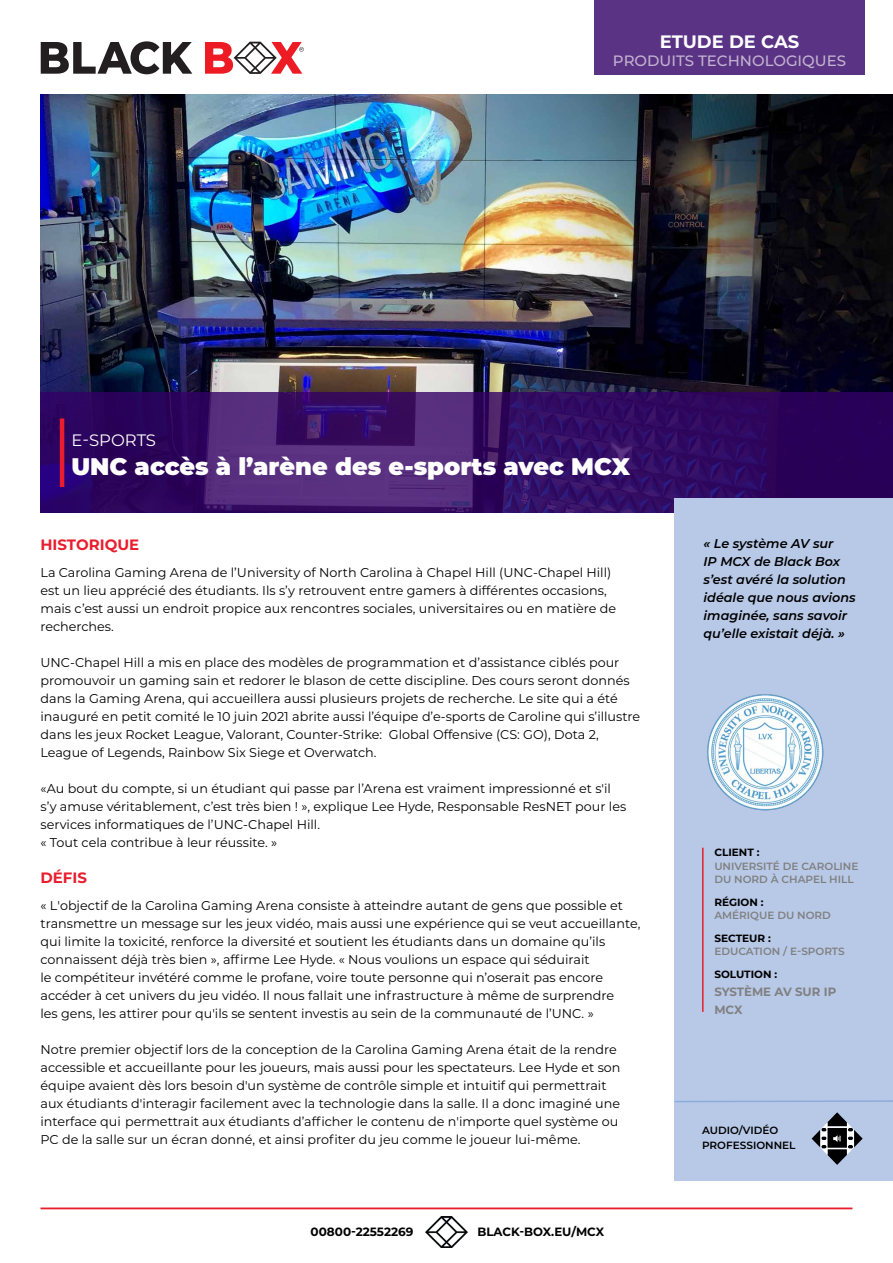
<style>
.page{position:relative;width:893px;height:1263px;background:#fff}
.page>*{position:absolute;margin:0;border:0;box-sizing:border-box;transform-origin:0 0}
.t1{font:900 24px "Montserrat";color:#fff}
.t2{font:700 18px "Montserrat";color:#fff}
.t3{font:16.5px "Montserrat";color:#fff}
.t4{font:500 15px "Montserrat";color:#c2b3d1}
.t5{font:700 15px "Montserrat";color:#e91d2d}
.t6{font:12.75px/18px "Montserrat";color:#000}
.t7{font:italic 600 12.75px/18px "Montserrat";color:#000}
.t8{font:700 12px "Montserrat";color:#000}
.t9{font:700 12px/18px "Montserrat";color:#808080}
.t10{font:600 10.5px/13.5px "Montserrat";color:#808080}
.t11{font:700 10.5px "Montserrat";color:#000}
.t12{font:600 10.5px/15px "Montserrat";color:#000}
</style>
<div class="page">
<img style="left:426px;top:1216px;width:41px;height:32px">
<hr style="left:40px;top:1207px;width:812px;height:2px;background:#e91d2d">
<img style="left:40px;top:94px;width:853px;height:298px">
<svg style="left:40px;top:392px;width:853px;height:121px;background:#381066"></svg>
<div style="left:674px;top:498px;width:219px;height:682px;background:#b8c9e8"></div>
<hr style="left:702px;top:848px;width:1px;height:164px;background:#e91d2d">
<svg style="left:674px;top:1100px;width:219px;height:3px"></svg>
<div style="left:594px;top:0;width:271px;height:75px;background:#5b3384"></div>
<svg style="left:41px;top:41px;width:151px;height:33px"></svg>
<svg style="left:205px;top:42px;width:99px;height:32px"></svg>
<hr style="left:60px;top:418px;width:4px;height:69px;background:#e91d2d">
<svg style="left:812px;top:1112px;width:51px;height:53px"></svg>
<img style="left:707px;top:694px;width:116px;height:116px">
<p class="t3" style="left:71px;top:429px;width:86px">E-SPORTS</p>
<h2 class="t2" style="left:660px;top:28px;width:141px">ETUDE DE CAS</h2>
<p class="t4" style="left:613px;top:50px;width:235px">PRODUITS TECHNOLOGIQUES</p>
<h1 class="t1" style="left:71px;top:448px;width:560px">UNC accès à l’arène des e-sports avec MCX</h1>
<p class="t5" style="left:40px;top:534px;width:100px">HISTORIQUE</p>
<p class="t6" style="left:40px;top:563px;width:577px">La Carolina Gaming Arena de l’University of North Carolina à Chapel Hill (UNC-Chapel Hill) est un lieu apprécié des étudiants. Ils s’y retrouvent entre gamers à différentes occasions, mais c’est aussi un endroit propice aux rencontres sociales, universitaires ou en matière de recherches.</p>
<p class="t6" style="left:40px;top:653px;width:601px">UNC-Chapel Hill a mis en place des modèles de programmation et d’assistance ciblés pour promouvoir un gaming sain et redorer le blason de cette discipline. Des cours seront donnés dans la Gaming Arena, qui accueillera aussi plusieurs projets de recherche. Le site qui a été inauguré en petit comité le 10 juin 2021 abrite aussi l’équipe d’e-sports de Caroline qui s’illustre dans les jeux Rocket League, Valorant, Counter-Strike: Global Offensive (CS: GO), Dota 2, League of Legends, Rainbow Six Siege et Overwatch.</p>
<p class="t6" style="left:40px;top:779px;width:587px">«Au bout du compte, si un étudiant qui passe par l’Arena est vraiment impressionné et s'il s’y amuse véritablement, c’est très bien ! », explique Lee Hyde, Responsable ResNET pour les services informatiques de l’UNC-Chapel Hill.<br>« Tout cela contribue à leur réussite. »</p>
<p class="t5" style="left:40px;top:867px;width:48px">DÉFIS</p>
<p class="t6" style="left:40px;top:896px;width:601px">« L'objectif de la Carolina Gaming Arena consiste à atteindre autant de gens que possible et transmettre un message sur les jeux vidéo, mais aussi une expérience qui se veut accueillante, qui limite la toxicité, renforce la diversité et soutient les étudiants dans un domaine qu’ils connaissent déjà très bien », affirme Lee Hyde. « Nous voulions un espace qui séduirait<br>le compétiteur invétéré comme le profane, voire toute personne qui n’oserait pas encore accéder à cet univers du jeu vidéo. Il nous fallait une infrastructure à même de surprendre<br>les gens, les attirer pour qu'ils se sentent investis au sein de la communauté de l’UNC. »</p>
<p class="t6" style="left:40px;top:1040px;width:582px">Notre premier objectif lors de la conception de la Carolina Gaming Arena était de la rendre accessible et accueillante pour les joueurs, mais aussi pour les spectateurs. Lee Hyde et son équipe avaient dès lors besoin d'un système de contrôle simple et intuitif qui permettrait aux étudiants d'interagir facilement avec la technologie dans la salle. Il a donc imaginé une interface qui permettrait aux étudiants d’afficher le contenu de n'importe quel système ou PC de la salle sur un écran donné, et ainsi profiter du jeu comme le joueur lui-même.</p>
<p class="t8" style="left:311px;top:1223px;width:104px">00800-22552269</p>
<p class="t8" style="left:477px;top:1223px;width:128px">BLACK-BOX.EU/MCX</p>
<p class="t7" style="left:703px;top:534px;width:154px">« Le système AV sur<br>IP MCX de Black Box s’est avéré la solution idéale que nous avions imaginée, sans savoir qu’elle existait déjà. »</p>
<p class="t11" style="left:714px;top:845px;width:47px">CLIENT :</p>
<p class="t10" style="left:714px;top:859px;width:146px">UNIVERSITÉ DE CAROLINE<br>DU NORD À CHAPEL HILL</p>
<p class="t11" style="left:714px;top:894px;width:51px">RÉGION :</p>
<p class="t10" style="left:714px;top:908px;width:118px">AMÉRIQUE DU NORD</p>
<p class="t11" style="left:714px;top:930px;width:58px">SECTEUR :</p>
<p class="t10" style="left:714px;top:944px;width:132px">EDUCATION / E-SPORTS</p>
<p class="t11" style="left:714px;top:966px;width:64px">SOLUTION :</p>
<p class="t9" style="left:714px;top:982px;width:123px">SYSTÈME AV SUR IP<br>MCX</p>
<p class="t12" style="left:702px;top:1122px;width:95px">AUDIO/VIDÉO<br>PROFESSIONNEL</p>
</div>
